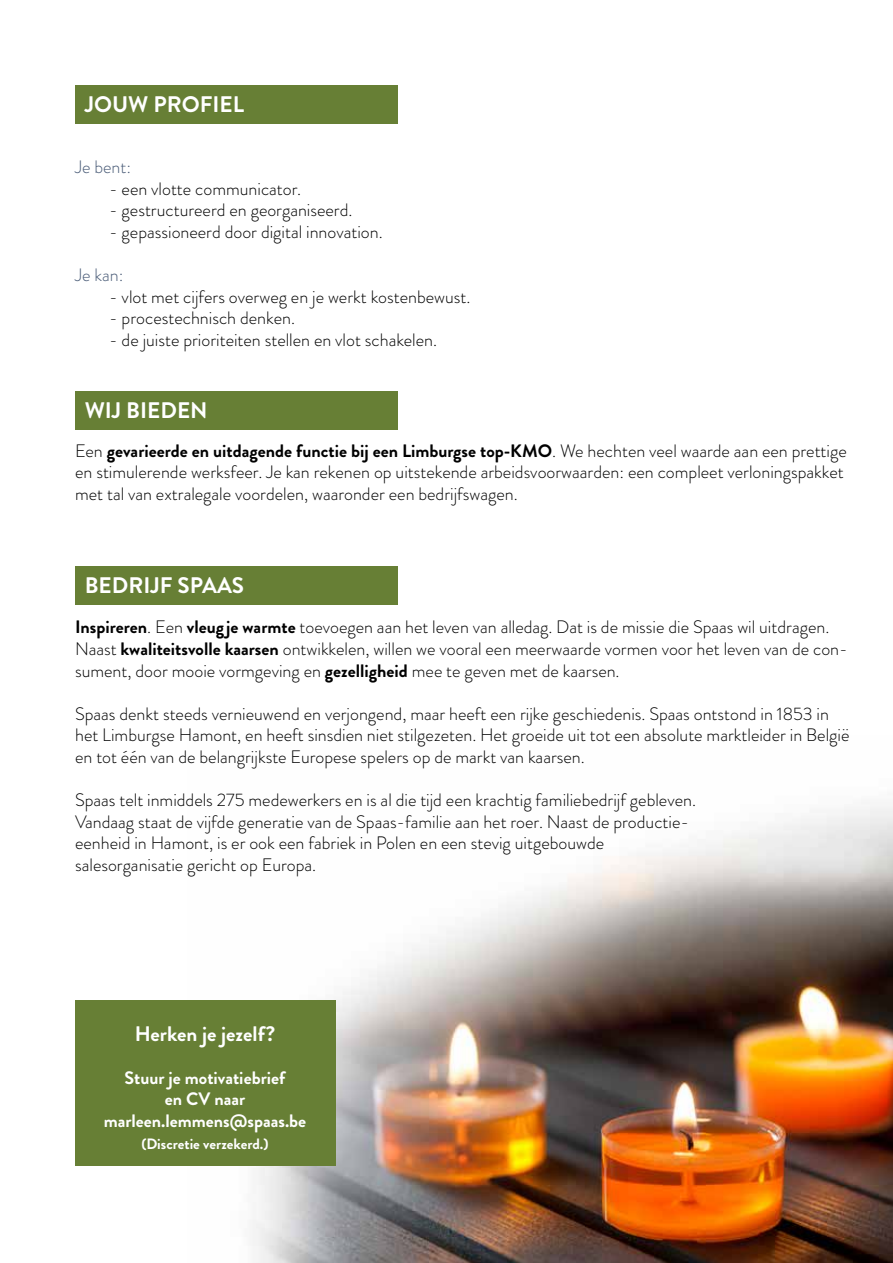
<style>
.page{position:relative;width:893px;height:1263px;background:#fff}
.page>*{position:absolute;margin:0;border:0;box-sizing:border-box;transform-origin:0 0}
.t1{font:700 22.5px "Brandon Grotesque";color:#fff}
.t2{font:700 21px "Brandon Grotesque";color:#fff}
.t3{font:300 18px/21.6px "Brandon Grotesque";color:#000}
.t4{font:700 18px/21.6px "Brandon Grotesque";color:#fff;text-align:center}
.t5{font:300 18px "Brandon Grotesque";color:#485a76}
.t6{font:700 15px "Brandon Grotesque";color:#fff}
.s1{font-weight:700}
</style>
<div class="page">
<div style="left:75px;top:85px;width:322px;height:39px;background:#677f35"></div>
<img style="left:252px;top:806px;width:641px;height:457px">
<div style="left:75px;top:391px;width:322px;height:39px;background:#677f35"></div>
<div style="left:75px;top:566px;width:322px;height:38px;background:#677f35"></div>
<div style="left:75px;top:1000px;width:261px;height:166px;background:#677f35"></div>
<p class="t1" style="left:85px;top:88px;width:161px">JOUW PROFIEL</p>
<p class="t5" style="left:75px;top:155px;width:58px">Je bent:</p>
<p class="t3" style="left:109px;top:178px;width:194px">- een vlotte communicator.</p>
<p class="t3" style="left:109px;top:199px;width:245px">- gestructureerd en georganiseerd.</p>
<p class="t3" style="left:109px;top:221px;width:275px">- gepassioneerd door digital innovation.</p>
<p class="t5" style="left:75px;top:263px;width:50px">Je kan:</p>
<p class="t3" style="left:109px;top:286px;width:363px">- vlot met cijfers overweg en je werkt kostenbewust.</p>
<p class="t3" style="left:109px;top:307px;width:187px">- procestechnisch denken.</p>
<p class="t3" style="left:109px;top:329px;width:330px">- de juiste prioriteiten stellen en vlot schakelen.</p>
<p class="t1" style="left:85px;top:394px;width:124px">WIJ BIEDEN</p>
<p class="t3" style="left:75px;top:440px;width:773px">Een <span class="s1">gevarieerde en uitdagende functie bij een Limburgse top-KMO</span>. We hechten veel waarde aan een prettige en stimulerende werksfeer. Je kan rekenen op uitstekende arbeidsvoorwaarden: een compleet verloningspakket met tal van extralegale voordelen, waaronder een bedrijfswagen.</p>
<p class="t1" style="left:85px;top:569px;width:161px">BEDRIJF SPAAS</p>
<p class="t3" style="left:75px;top:616px;width:774px"><span class="s1">Inspireren</span>. Een <span class="s1">vleug je warmte</span> toevoegen aan het leven van alledag. Dat is de missie die Spaas wil uitdragen.<br>Naast <span class="s1">kwaliteitsvolle kaarsen</span> ontwikkelen, willen we vooral een meerwaarde vormen voor het leven van de con&shy;sument, door mooie vormgeving en <span class="s1">gezelligheid</span> mee te geven met de kaarsen.</p>
<p class="t3" style="left:75px;top:703px;width:776px">Spaas denkt steeds vernieuwend en verjongend, maar heeft een rijke geschiedenis. Spaas ontstond in 1853 in het Limburgse Hamont, en heeft sinsdien niet stilgezeten. Het groeide uit tot een absolute marktleider in België en tot één van de belangrijkste Europese spelers op de markt van kaarsen.</p>
<p class="t3" style="left:75px;top:789px;width:622px">Spaas telt inmiddels 275 medewerkers en is al die tijd een krachtig familiebedrijf gebleven.<br>Vandaag staat de vijfde generatie van de Spaas-familie aan het roer. Naast de productie&shy;eenheid in Hamont, is er ook een fabriek in Polen en een stevig uitgebouwde salesorganisatie gericht op Europa.</p>
<p class="t2" style="left:135px;top:1019px;width:142px">Herken je jezelf?</p>
<p class="t4" style="left:104px;top:1067px;width:204px">Stuur je motivatiebrief<br>en CV naar marleen.lemmens@spaas.be</p>
<p class="t6" style="left:141px;top:1133px;width:129px">(Discretie verzekerd.)</p>
</div>
